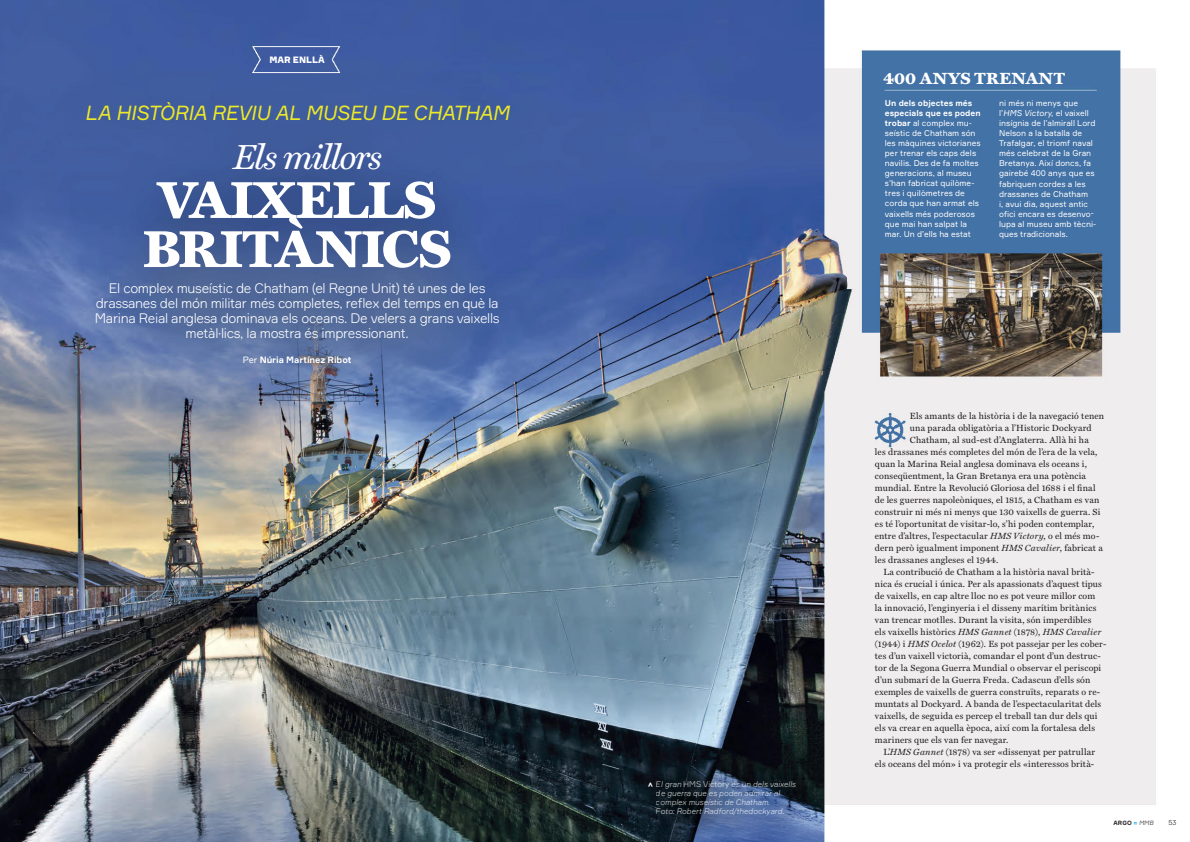
<style>
.page{position:relative;width:1190px;height:842px;background:#fff}
.page>*{position:absolute;margin:0;border:0;box-sizing:border-box;transform-origin:0 0}
.t1{font:700 53px/49px "Miller Daily One";letter-spacing:-.015em;color:#fff}
.t2{font:italic 35px "Miller Text";letter-spacing:-.05em;color:#fff}
.t3{font:italic 20px "Formular";letter-spacing:-.02em;color:#ede927}
.t4{font:700 16.5px "Miller Daily One";letter-spacing:.025em;color:#fff}
.t5{font:300 13.5px/15px "Formular";letter-spacing:-.025em;color:#fff;text-align:center}
.t6{font:9px "Miller Text";letter-spacing:.02em;color:#231f20}
.t7{font:700 9px "Formular";letter-spacing:-.005em;color:#fff}
.t8{font:900 9px "Formular";color:#fff}
.t9{font:8.2px/10px "Formular";color:#fff}
.t10{font:italic 300 8px/9px "Formular";letter-spacing:-.005em;color:#fff}
.t11{font:900 8px "Formular";color:#fff}
.t12{font:300 7px "Formular";color:#231f20}
.t13{font:700 6px "Formular";color:#231f20}
.s1{font-weight:400}
.s2{font-style:normal}
.s3{font-weight:700}
.s4{font-style:italic}
.s5{color:#00aeef}
.s6{font-weight:300;font-style:italic}
</style>
<div class="page">
<img style="left:0;top:0;width:1156px;height:841px">
<p class="t8" style="left:269px;top:54px;width:57px">MAR ENLLÀ</p>
<h3 class="t3" style="left:85px;top:100px;width:426px">LA HISTÒRIA REVIU AL MUSEU DE CHATHAM</h3>
<h2 class="t2" style="left:233px;top:136px;width:150px">Els millors</h2>
<h1 class="t1" style="left:143px;top:175px;width:311px">VAIXELLS<br>BRITÀNICS</h1>
<p class="t5" style="left:95px;top:280px;width:406px">El complex museístic de Chatham (el Regne Unit) té unes de les drassanes del món militar més completes, reflex del temps en què la Marina Reial anglesa dominava els oceans. De velers a grans vaixells metàl·lics, la mostra és impressionant.</p>
<p class="t7" style="left:243px;top:354px;width:110px"><span class="s1">Per</span> Núria Martínez Ribot</p>
<p class="t10" style="left:656px;top:779px;width:141px">El gran <span class="s2">HMS Victory</span> és un dels vaixells de guerra que es poden admirar al complex museístic de Chatham.<br>Foto: Robert Radford/thedockyard.</p>
<p class="t11" style="left:656px;top:781px;width:7px;rotate:90deg">&lt;</p>
<h3 class="t4" style="left:883px;top:68px;width:183px">400 ANYS TRENANT</h3>
<p class="t9" style="left:885px;top:98px;width:97px"><span class="s3">Un dels objectes més especials que es poden trobar</span> al complex mu&shy;seístic de Chatham són les màquines victorianes per trenar els caps dels navilis. Des de fa moltes generacions, al museu s’han fabricat quilòme&shy;tres i quilòmetres de corda que han armat els vaixells més poderosos que mai han salpat la mar. Un d’ells ha estat</p>
<p class="t9" style="left:999px;top:98px;width:99px">ni més ni menys que l’<span class="s4">HMS Victory,</span> el vaixell insígnia de l’almirall Lord<br>Nelson a la batalla de<br>Trafalgar, el triomf naval més celebrat de la Gran<br>Bretanya. Així doncs, fa gairebé 400 anys que es fabriquen cordes a les drassanes de Chatham<br>i, avui dia, aquest antic ofici encara es desenvo&shy;lupa al museu amb tècni&shy;ques tradicionals.</p>
<p class="t6" style="left:910px;top:410px;width:196px">Els amants de la història i de la navegació tenen</p>
<p class="t6" style="left:910px;top:422px;width:183px">una parada obligatòria a l’Historic Dockyard</p>
<p class="t6" style="left:910px;top:434px;width:180px">Chatham, al sud-est d’Anglaterra. Allà hi ha</p>
<p class="t6" style="left:875px;top:446px;width:224px">les drassanes més completes del món de l’era de la vela,</p>
<p class="t6" style="left:875px;top:458px;width:213px">quan la Marina Reial anglesa dominava els oceans i,</p>
<p class="t6" style="left:875px;top:470px;width:213px">conseqüentment, la Gran Bretanya era una potència</p>
<p class="t6" style="left:875px;top:482px;width:222px">mundial. Entre la Revolució Gloriosa del 1688 i el final</p>
<p class="t6" style="left:875px;top:494px;width:226px">de les guerres napoleòniques, el 1815, a Chatham es van</p>
<p class="t6" style="left:875px;top:506px;width:227px">construir ni més ni menys que 130 vaixells de guerra. Si</p>
<p class="t6" style="left:875px;top:518px;width:221px">es té l’oportunitat de visitar-lo, s’hi poden contemplar,</p>
<p class="t6" style="left:875px;top:530px;width:226px">entre d’altres, l’espectacular <span class="s4">HMS Victory</span>, o el més mo-</p>
<p class="t6" style="left:875px;top:542px;width:229px">dern però igualment imponent <span class="s4">HMS Cavalier</span>, fabricat a</p>
<p class="t6" style="left:875px;top:554px;width:125px">les drassanes angleses el 1944.</p>
<p class="t6" style="left:883px;top:566px;width:212px">La contribució de Chatham a la història naval brità-</p>
<p class="t6" style="left:875px;top:578px;width:228px">nica és crucial i única. Per als apassionats d’aquest tipus</p>
<p class="t6" style="left:875px;top:590px;width:222px">de vaixells, en cap altre lloc no es pot veure millor com</p>
<p class="t6" style="left:875px;top:602px;width:223px">la innovació, l’enginyeria i el disseny marítim britànics</p>
<p class="t6" style="left:875px;top:614px;width:218px">van trencar motlles. Durant la visita, són imperdibles</p>
<p class="t6" style="left:875px;top:626px;width:228px">els vaixells històrics <span class="s4">HMS Gannet</span> (1878), <span class="s4">HMS Cavalier</span></p>
<p class="t6" style="left:875px;top:638px;width:233px">(1944) i <span class="s4">HMS Ocelot</span> (1962). Es pot passejar per les cober-</p>
<p class="t6" style="left:875px;top:650px;width:227px">tes d’un vaixell victorià, comandar el pont d’un destruc-</p>
<p class="t6" style="left:875px;top:662px;width:228px">tor de la Segona Guerra Mundial o observar el periscopi</p>
<p class="t6" style="left:875px;top:674px;width:217px">d’un submarí de la Guerra Freda. Cadascun d’ells són</p>
<p class="t6" style="left:875px;top:686px;width:227px">exemples de vaixells de guerra construïts, reparats o re-</p>
<p class="t6" style="left:875px;top:698px;width:228px">muntats al Dockyard. A banda de l’espectacularitat dels</p>
<p class="t6" style="left:875px;top:710px;width:224px">vaixells, de seguida es percep el treball tan dur dels qui</p>
<p class="t6" style="left:875px;top:722px;width:222px">els va crear en aquella època, així com la fortalesa dels</p>
<p class="t6" style="left:875px;top:734px;width:135px">mariners que els van fer navegar.</p>
<p class="t6" style="left:883px;top:746px;width:213px">L’<span class="s4">HMS Gannet</span> (1878) va ser «dissenyat per patrullar</p>
<p class="t6" style="left:875px;top:758px;width:221px">els oceans del món» i va protegir els «interessos brità-</p>
<p class="t13" style="left:1113px;top:818px;width:42px">ARGO <span class="s5">≈</span> <span class="s6">MMB</span></p>
<p class="t12" style="left:1168px;top:817px;width:10px">53</p>
</div>
